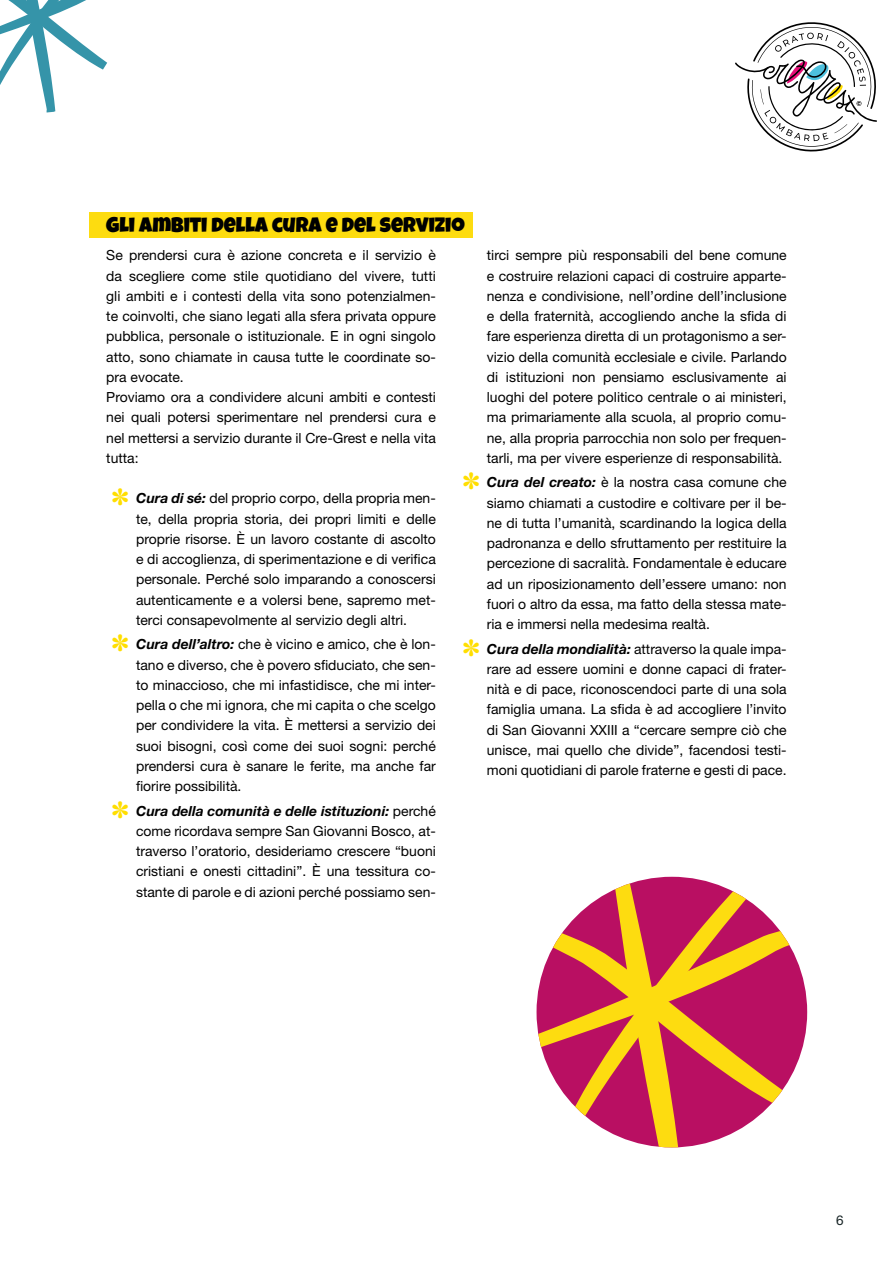
<style>
.page{position:relative;width:893px;height:1263px;background:#fff}
.page>*{position:absolute;margin:0;border:0;box-sizing:border-box;transform-origin:0 0}
.t1{font:40.5px "Playfair Display";color:#ffde00}
.t2{font:21px "Luckiest Guy";color:#000}
.t3{font:13.95px/20.2px "Helvetica Neue LT Std";color:#000;text-align:justify}
.t4{font:13.5px "Helvetica Neue LT Std";color:#182526}
.s1{font-weight:700;font-style:italic}
</style>
<div class="page">
<svg style="left:735px;top:22px;width:142px;height:130px"></svg>
<div style="left:89px;top:213px;width:384px;height:25px;background:#fddc10"></div>
<svg style="left:0;top:0;width:108px;height:113px"></svg>
<svg style="left:536px;top:877px;width:271px;height:270px"></svg>
<h2 class="t2" style="left:106px;top:211px;width:360px">GLI AMBITI DELLA CURA E DEL SERVIZIO</h2>
<p class="t3" style="left:106px;top:245px;width:331px;text-align:left">Se prendersi cura è azione concreta e il servizio è da scegliere come stile quotidiano del vivere, tutti gli ambiti e i contesti della vita sono potenzialmen&shy;te coinvolti, che siano legati alla sfera privata oppure pubblica, personale o istituzionale. E in ogni singolo atto, sono chiamate in causa tutte le coordinate so&shy;pra evocate.<br>Proviamo ora a condividere alcuni ambiti e contesti nei quali potersi sperimentare nel prendersi cura e nel mettersi a servizio durante il Cre-Grest e nella vita tutta:</p>
<h1 class="t1" style="left:111px;top:471px;width:21px">*</h1>
<p class="t3" style="left:136px;top:488px;width:301px"><span class="s1">Cura di sé:</span> del proprio corpo, della propria men&shy;te, della propria storia, dei propri limiti e delle proprie risorse. È un lavoro costante di ascolto e di accoglienza, di sperimentazione e di verifica personale. Perché solo imparando a conoscersi autenticamente e a volersi bene, sapremo met&shy;terci consapevolmente al servizio degli altri.</p>
<h1 class="t1" style="left:111px;top:617px;width:21px">*</h1>
<p class="t3" style="left:136px;top:634px;width:301px"><span class="s1">Cura dell’altro:</span> che è vicino e amico, che è lon&shy;tano e diverso, che è povero sfiduciato, che sen&shy;to minaccioso, che mi infastidisce, che mi inter&shy;pella o che mi ignora, che mi capita o che scelgo per condividere la vita. È mettersi a servizio dei suoi bisogni, così come dei suoi sogni: perché prendersi cura è sanare le ferite, ma anche far fiorire possibilità.</p>
<h1 class="t1" style="left:111px;top:784px;width:21px">*</h1>
<p class="t3" style="left:136px;top:800px;width:301px"><span class="s1">Cura della comunità e delle istituzioni:</span> perché come ricordava sempre San Giovanni Bosco, at&shy;traverso l’oratorio, desideriamo crescere “buoni cristiani e onesti cittadini”. È una tessitura co&shy;stante di parole e di azioni perché possiamo sen-</p>
<p class="t3" style="left:487px;top:245px;width:301px">tirci sempre più responsabili del bene comune e costruire relazioni capaci di costruire apparte&shy;nenza e condivisione, nell’ordine dell’inclusione e della fraternità, accogliendo anche la sfida di fare esperienza diretta di un protagonismo a ser&shy;vizio della comunità ecclesiale e civile. Parlando di istituzioni non pensiamo esclusivamente ai luoghi del potere politico centrale o ai ministeri, ma primariamente alla scuola, al proprio comu&shy;ne, alla propria parrocchia non solo per frequen&shy;tarli, ma per vivere esperienze di responsabilità.</p>
<h1 class="t1" style="left:461px;top:455px;width:21px">*</h1>
<p class="t3" style="left:487px;top:472px;width:301px"><span class="s1">Cura del creato:</span> è la nostra casa comune che siamo chiamati a custodire e coltivare per il be&shy;ne di tutta l’umanità, scardinando la logica della padronanza e dello sfruttamento per restituire la percezione di sacralità. Fondamentale è educare ad un riposizionamento dell’essere umano: non fuori o altro da essa, ma fatto della stessa mate&shy;ria e immersi nella medesima realtà.</p>
<h1 class="t1" style="left:461px;top:622px;width:21px">*</h1>
<p class="t3" style="left:487px;top:638px;width:301px"><span class="s1">Cura della mondialità:</span> attraverso la quale impa&shy;rare ad essere uomini e donne capaci di frater&shy;nità e di pace, riconoscendoci parte di una sola famiglia umana. La sfida è ad accogliere l’invito di San Giovanni XXIII a “cercare sempre ciò che unisce, mai quello che divide”, facendosi testi&shy;moni quotidiani di parole fraterne e gesti di pace.</p>
<p class="t4" style="left:836px;top:1212px;width:9px">6</p>
</div>
